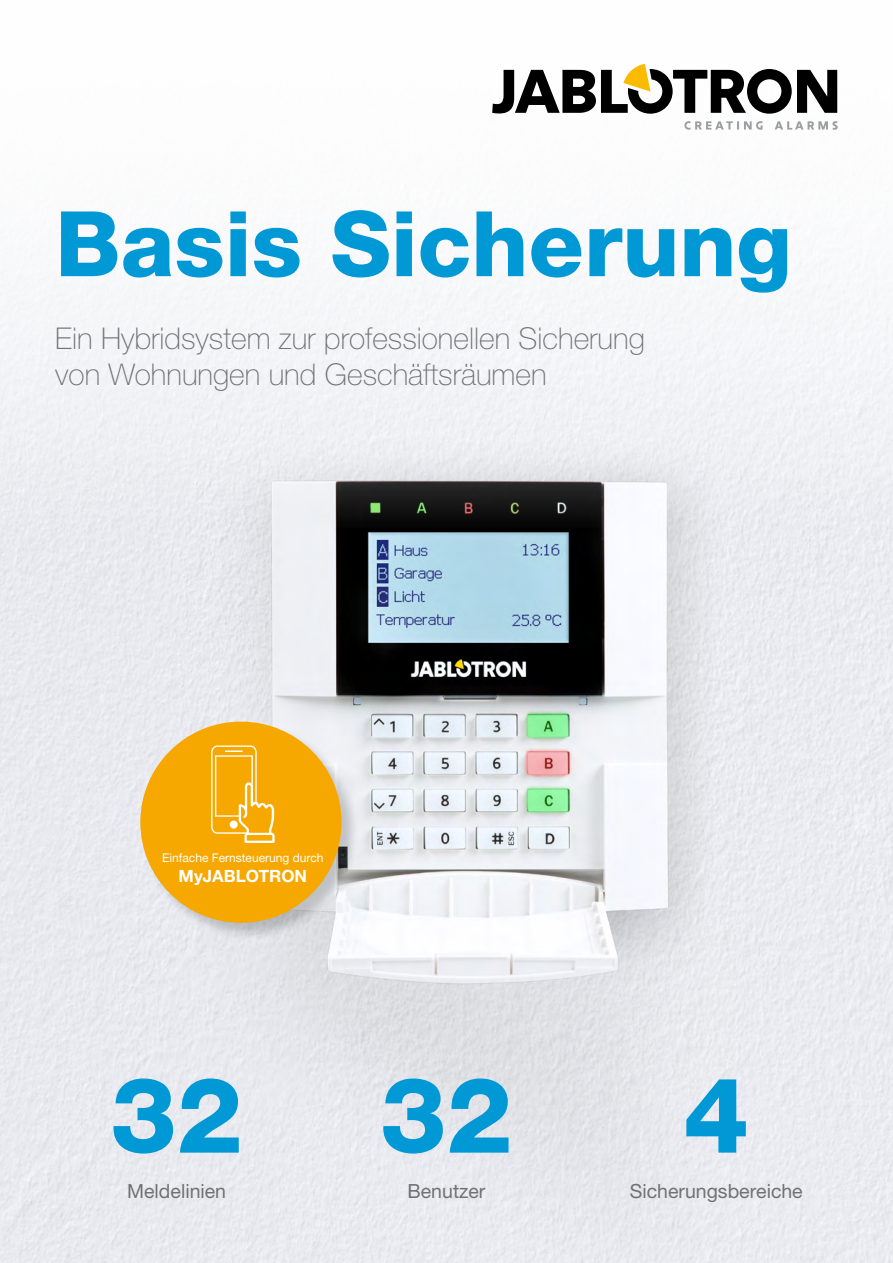
<style>
.page{position:relative;width:893px;height:1263px;background:#fff}
.page>*{position:absolute;margin:0;border:0;box-sizing:border-box;transform-origin:0 0}
.t1{font:800 105px "Helvetica Neue LT Pro";color:#0099d5}
.t2{font:800 90.6px "Helvetica Neue LT Pro";color:#0099d5}
.t3{font:100 30px/36px "Helvetica Neue LT Pro";color:#707172}
.t4{font:19.5px "Helvetica Neue LT Pro";color:#707172}
.t5{font:700 16.95px "Helvetica Neue LT Pro";color:#fff}
.t6{font:12px "Helvetica Neue LT Pro";color:#fff}
</style>
<div class="page">
<img style="left:0;top:527px;width:893px;height:736px">
<svg style="left:0;top:63px;width:893px;height:464px;fill:#f6f7f9"></svg>
<svg style="left:492px;top:64px;width:345px;height:50px"></svg>
<svg style="left:684px;top:121px;width:154px;height:9px"></svg>
<div style="left:140px;top:722px;width:219px;height:219px;background:#000;opacity:.19"></div>
<div style="left:140px;top:721px;width:202px;height:202px;background:#f7a800;border-radius:50%"></div>
<svg style="left:211px;top:745px;width:64px;height:98px"></svg>
<h2 class="t2" style="left:55px;top:190px;width:738px">Basis Sicherung</h2>
<p class="t3" style="left:55px;top:320px;width:591px">Ein Hybridsystem zur professionellen Sicherung von Wohnungen und Geschäftsräumen</p>
<p class="t6" style="left:162px;top:851px;width:163px">Einfache Fernsteuerung durch</p>
<p class="t5" style="left:179px;top:866px;width:130px">MyJABLOTRON</p>
<h1 class="t1" style="left:111px;top:1053px;width:134px">32</h1>
<h1 class="t1" style="left:380px;top:1053px;width:134px">32</h1>
<h1 class="t1" style="left:683px;top:1053px;width:68px">4</h1>
<p class="t4" style="left:127px;top:1179px;width:100px">Meldelinien</p>
<p class="t4" style="left:407px;top:1179px;width:79px">Benutzer</p>
<p class="t4" style="left:630px;top:1179px;width:174px">Sicherungsbereiche</p>
</div>
